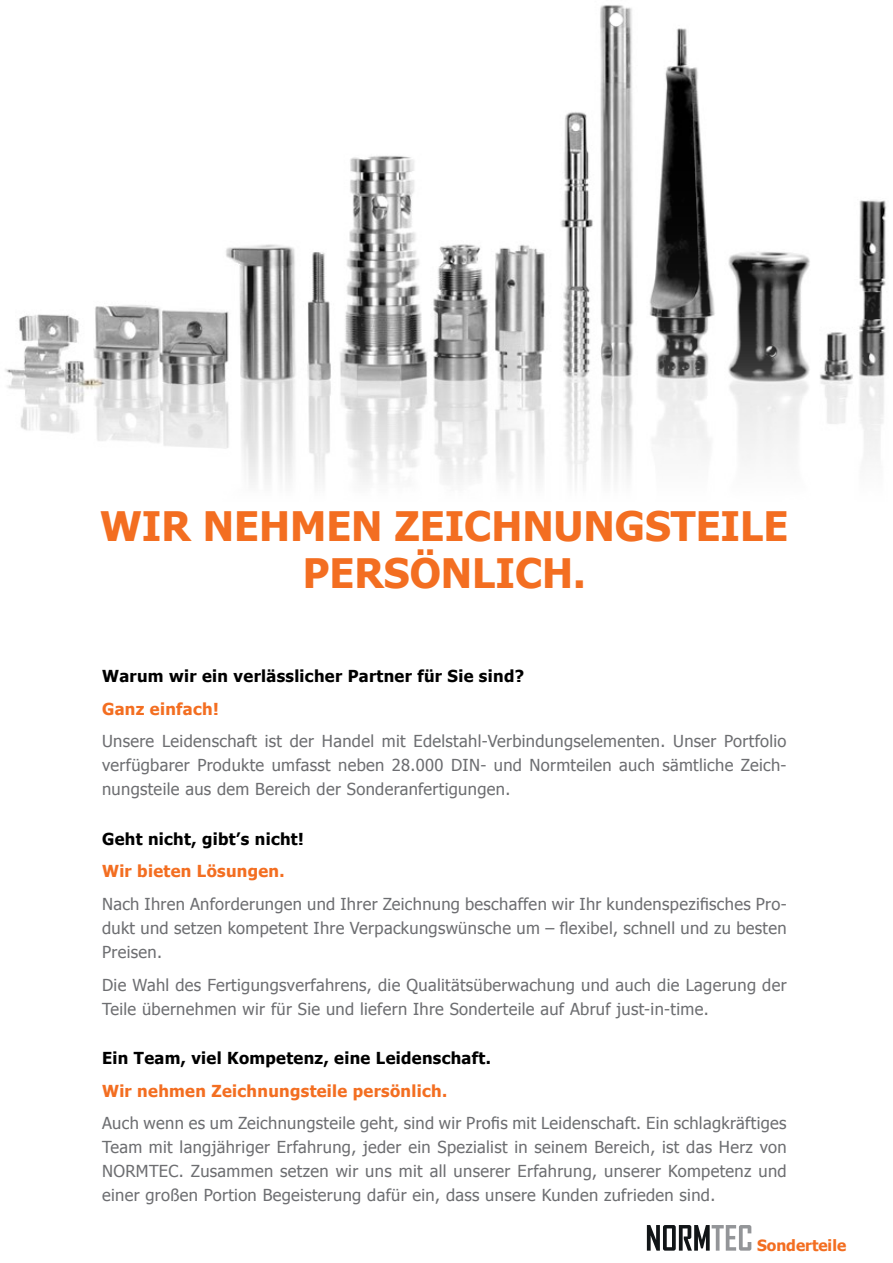
<style>
.page{position:relative;width:893px;height:1263px;background:#fff}
.page>*{position:absolute;margin:0;border:0;box-sizing:border-box;transform-origin:0 0}
.t1{font:700 40.65px/46.5px "Tahoma";color:#f36e21;text-align:center}
.t2{font:16.5px/24px "Tahoma";letter-spacing:.02em;color:#6d6e71;text-align:justify}
.t3{font:700 16.5px "Tahoma";letter-spacing:.02em;color:#000}
.t4{font:700 16.5px "Tahoma";letter-spacing:.02em;color:#f36e21}
.t5{font:700 15.45px "Tahoma";color:#f36e21}
</style>
<div class="page">
<img style="left:5px;top:5px;width:882px;height:480px">
<svg style="left:647px;top:1225px;width:104px;height:25px"></svg>
<h1 class="t1" style="left:100px;top:501px;width:690px">WIR NEHMEN ZEICHNUNGSTEILE<br>PERSÖNLICH.</h1>
<p class="t3" style="left:102px;top:665px;width:423px">Warum wir ein verlässlicher Partner für Sie sind?</p>
<p class="t4" style="left:102px;top:697px;width:118px">Ganz einfach!</p>
<p class="t2" style="left:102px;top:729px;width:686px">Unsere Leidenschaft ist der Handel mit Edelstahl-Verbindungselementen. Unser Portfolio verfügbarer Produkte umfasst neben 28.000 DIN- und Normteilen auch sämtliche Zeich&shy;nungsteile aus dem Bereich der Sonderanfertigungen.</p>
<p class="t3" style="left:102px;top:827px;width:203px">Geht nicht, gibt’s nicht!</p>
<p class="t4" style="left:102px;top:860px;width:184px">Wir bieten Lösungen.</p>
<p class="t2" style="left:102px;top:891px;width:686px">Nach Ihren Anforderungen und Ihrer Zeichnung beschaffen wir Ihr kundenspezifisches Pro&shy;dukt und setzen kompetent Ihre Verpackungswünsche um – flexibel, schnell und zu besten Preisen.</p>
<p class="t2" style="left:102px;top:972px;width:686px">Die Wahl des Fertigungsverfahrens, die Qualitätsüberwachung und auch die Lagerung der<br>Teile übernehmen wir für Sie und liefern Ihre Sonderteile auf Abruf just-in-time.</p>
<p class="t3" style="left:102px;top:1046px;width:390px">Ein Team, viel Kompetenz, eine Leidenschaft.</p>
<p class="t4" style="left:102px;top:1079px;width:347px">Wir nehmen Zeichnungsteile persönlich.</p>
<p class="t2" style="left:102px;top:1110px;width:686px">Auch wenn es um Zeichnungsteile geht, sind wir Profis mit Leidenschaft. Ein schlagkräftiges Team mit langjähriger Erfahrung, jeder ein Spezialist in seinem Bereich, ist das Herz von NORMTEC. Zusammen setzen wir uns mit all unserer Erfahrung, unserer Kompetenz und einer großen Portion Begeisterung dafür ein, dass unsere Kunden zufrieden sind.</p>
<p class="t5" style="left:757px;top:1234px;width:91px">Sonderteile</p>
</div>
